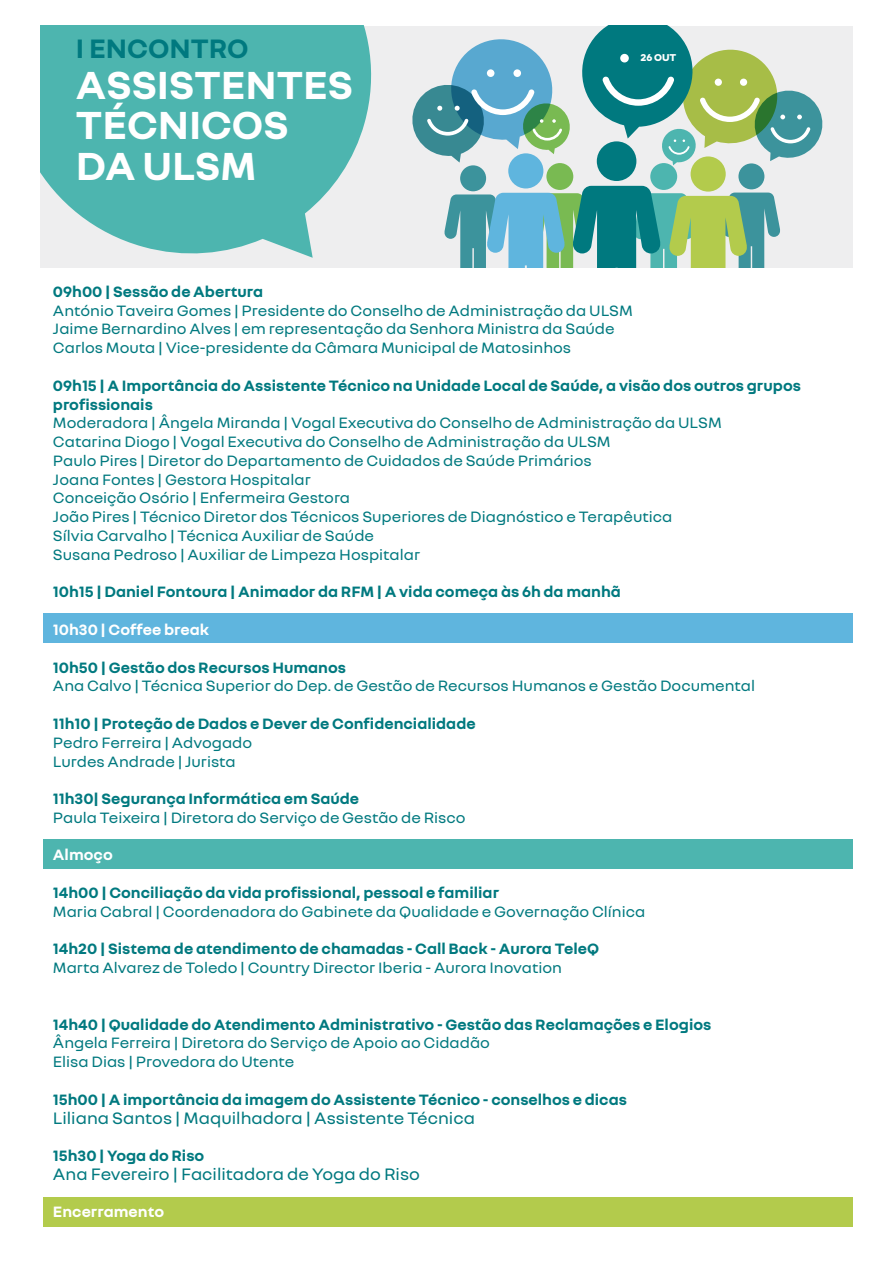
<style>
.page{position:relative;width:893px;height:1263px;background:#fff}
.page>*{position:absolute;margin:0;border:0;box-sizing:border-box;transform-origin:0 0}
.t1{font:700 42.3px/40.7px "Nouvel R";color:#fff}
.t2{font:700 28.8px "Nouvel R";color:#00797f}
.t3{font:17.85px "Nouvel R";color:#00797f}
.t4{font:16.2px "Nouvel R";color:#00797f}
.t5{font:700 16.2px/18.8px "Nouvel R";color:#00797f}
.t6{font:700 16.2px "Nouvel R";color:#fff}
.t7{font:800 10.8px "Nouvel R";color:#fff}
</style>
<div class="page">
<div style="left:43px;top:840px;width:809px;height:29px;background:#4db5af"></div>
<div style="left:43px;top:613px;width:809px;height:29px;background:#5fb5de"></div>
<div style="left:43px;top:1197px;width:809px;height:29px;background:#b3cb4c"></div>
<div style="left:40px;top:26px;width:812px;height:241px;background:#eeeeef"></div>
<div style="left:738px;top:163px;width:26px;height:26px;background:#3c939c;border-radius:50%"></div>
<div style="left:650px;top:163px;width:27px;height:27px;background:#4db5af;border-radius:50%"></div>
<div style="left:546px;top:163px;width:27px;height:27px;background:#79ba52;border-radius:50%"></div>
<div style="left:460px;top:165px;width:26px;height:26px;background:#3c939c;border-radius:50%"></div>
<div style="left:691px;top:156px;width:35px;height:36px;background:#b3cb4c;border-radius:50%"></div>
<div style="left:508px;top:153px;width:35px;height:35px;background:#5fb5de;border-radius:50%"></div>
<div style="left:597px;top:141px;width:39px;height:40px;background:#00797f;border-radius:50%"></div>
<svg style="left:444px;top:186px;width:336px;height:81px"></svg>
<svg style="left:412px;top:26px;width:411px;height:139px"></svg>
<svg style="left:40px;top:26px;width:332px;height:232px;background:#64bdb8"></svg>
<p class="t2" style="left:76px;top:30px;width:174px">I ENCONTRO</p>
<p class="t1" style="left:76px;top:62px;width:279px">ASSISTENTES<br>TÉCNICOS<br>DA ULSM</p>
<p class="t7" style="left:640px;top:51px;width:37px">26 OUT</p>
<p class="t5" style="left:53px;top:281px;width:212px">09h00 | Sessão de Abertura</p>
<p class="t4" style="left:53px;top:300px;width:581px">António Taveira Gomes | Presidente do Conselho de Administração da ULSM</p>
<p class="t4" style="left:53px;top:319px;width:563px">Jaime Bernardino Alves | em representação da Senhora Ministra da Saúde</p>
<p class="t4" style="left:53px;top:337px;width:520px">Carlos Mouta | Vice-presidente da Câmara Municipal de Matosinhos</p>
<p class="t5" style="left:53px;top:375px;width:749px">09h15 | A Importância do Assistente Técnico na Unidade Local de Saúde, a visão dos outros grupos profissionais</p>
<p class="t4" style="left:53px;top:413px;width:670px">Moderadora | Ângela Miranda | Vogal Executiva do Conselho de Administração da ULSM</p>
<p class="t4" style="left:53px;top:431px;width:559px">Catarina Diogo | Vogal Executiva do Conselho de Administração da ULSM</p>
<p class="t4" style="left:53px;top:450px;width:540px">Paulo Pires | Diretor do Departamento de Cuidados de Saúde Primários</p>
<p class="t4" style="left:53px;top:469px;width:259px">Joana Fontes | Gestora Hospitalar</p>
<p class="t4" style="left:53px;top:488px;width:299px">Conceição Osório | Enfermeira Gestora</p>
<p class="t4" style="left:53px;top:506px;width:621px">João Pires | Técnico Diretor dos Técnicos Superiores de Diagnóstico e Terapêutica</p>
<p class="t4" style="left:53px;top:525px;width:323px">Sílvia Carvalho | Técnica Auxiliar de Saúde</p>
<p class="t4" style="left:53px;top:544px;width:369px">Susana Pedroso | Auxiliar de Limpeza Hospitalar</p>
<p class="t5" style="left:53px;top:582px;width:569px">10h15 | Daniel Fontoura | Animador da RFM | A vida começa às 6h da manhã</p>
<p class="t6" style="left:53px;top:619px;width:158px">10h30 | Coffee break</p>
<p class="t5" style="left:53px;top:657px;width:295px">10h50 | Gestão dos Recursos Humanos</p>
<p class="t4" style="left:53px;top:676px;width:704px">Ana Calvo | Técnica Superior do Dep. de Gestão de Recursos Humanos e Gestão Documental</p>
<p class="t5" style="left:53px;top:713px;width:424px">11h10 | Proteção de Dados e Dever de Confidencialidade</p>
<p class="t4" style="left:53px;top:732px;width:201px">Pedro Ferreira | Advogado</p>
<p class="t4" style="left:53px;top:751px;width:184px">Lurdes Andrade | Jurista</p>
<p class="t5" style="left:53px;top:788px;width:308px">11h30| Segurança Informática em Saúde</p>
<p class="t4" style="left:53px;top:807px;width:414px">Paula Teixeira | Diretora do Serviço de Gestão de Risco</p>
<p class="t6" style="left:53px;top:844px;width:61px">Almoço</p>
<p class="t5" style="left:53px;top:882px;width:448px">14h00 | Conciliação da vida profissional, pessoal e familiar</p>
<p class="t4" style="left:53px;top:901px;width:594px">Maria Cabral | Coordenadora do Gabinete da Qualidade e Governação Clínica</p>
<p class="t5" style="left:53px;top:939px;width:548px">14h20 | Sistema de atendimento de chamadas - Call Back - Aurora TeleQ</p>
<p class="t4" style="left:53px;top:957px;width:510px">Marta Alvarez de Toledo | Country Director Iberia - Aurora Inovation</p>
<p class="t5" style="left:53px;top:1014px;width:660px">14h40 | Qualidade do Atendimento Administrativo - Gestão das Reclamações e Elogios</p>
<p class="t4" style="left:53px;top:1032px;width:439px">Ângela Ferreira | Diretora do Serviço de Apoio ao Cidadão</p>
<p class="t4" style="left:53px;top:1051px;width:243px">Elisa Dias | Provedora do Utente</p>
<p class="t5" style="left:53px;top:1089px;width:575px">15h00 | A importância da imagem do Assistente Técnico - conselhos e dicas</p>
<p class="t3" style="left:53px;top:1106px;width:423px">Liliana Santos | Maquilhadora | Assistente Técnica</p>
<p class="t5" style="left:53px;top:1145px;width:153px">15h30 | Yoga do Riso</p>
<p class="t3" style="left:53px;top:1162px;width:368px">Ana Fevereiro | Facilitadora de Yoga do Riso</p>
<p class="t6" style="left:53px;top:1201px;width:113px">Encerramento</p>
</div>
